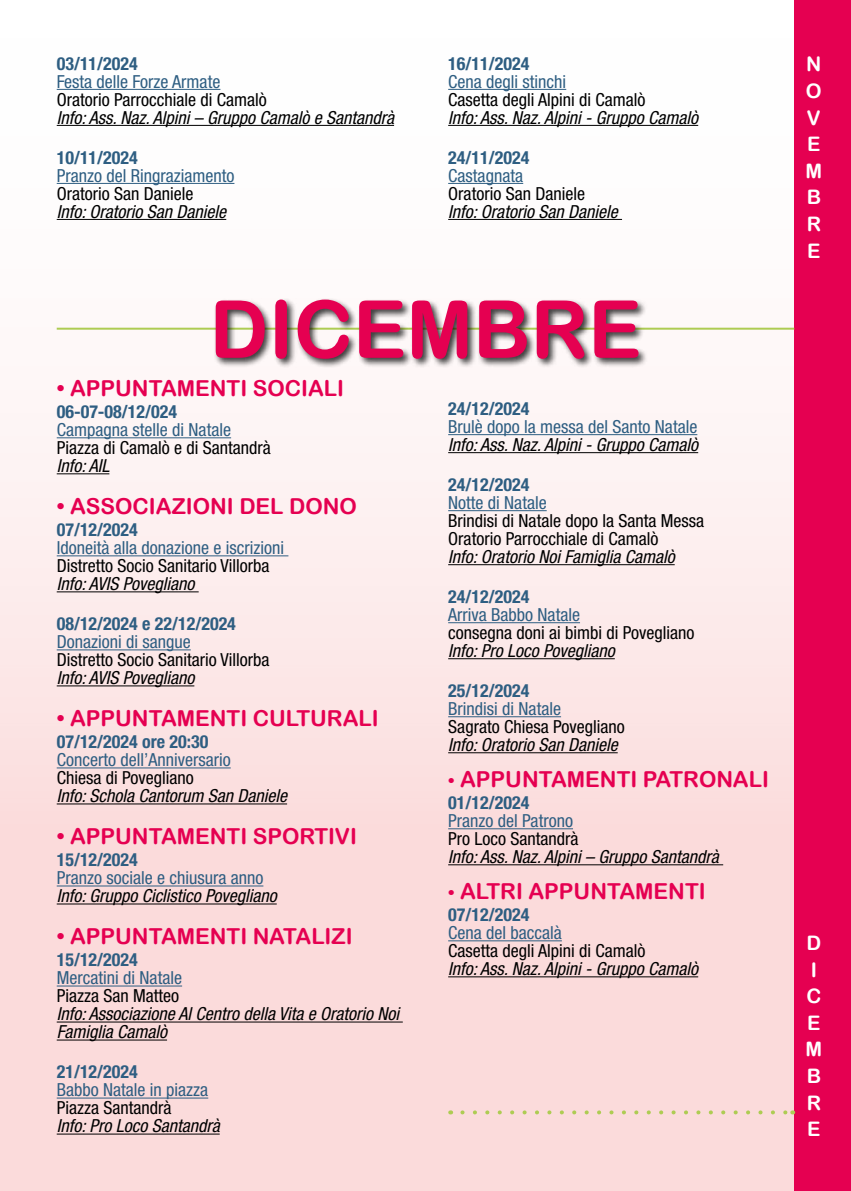
<style>
.page{position:relative;width:851px;height:1191px;background:#fff}
.page>*{position:absolute;margin:0;border:0;box-sizing:border-box;transform-origin:0 0}
.t1{font:80px "Arial Rounded MT Bold";color:#e50051}
.t2{font:22px "Arial Rounded MT Bold";color:#e50051}
.t3{font:20px/26.6px "Arial Rounded MT Bold";color:#fff;text-align:justify}
.t4{font:italic condensed 18px/18px "Helvetica Neue LT Std";color:#000}
.t5{font:condensed 18px/18px "Helvetica Neue LT Std";color:#000}
.t6{font:condensed 18px "Helvetica Neue LT Std";color:#2e5e82}
.t7{font:700 condensed 18px "Helvetica Neue LT Std";color:#2e5e82}
.s1{font-size:18px}
</style>
<div class="page">
<div style="left:0;top:0;width:850px;height:1191px;background:linear-gradient(to bottom,#fff,#f9d3d3)"></div>
<div style="left:794px;top:0;width:56px;height:1191px;background:#e50051"></div>
<hr style="left:57px;top:437px;width:174px;height:1px;background:#2e5e82">
<hr style="left:57px;top:473px;width:52px;height:1px;background:#000">
<hr style="left:57px;top:555px;width:231px;height:1px;background:#2e5e82">
<hr style="left:57px;top:591px;width:142px;height:1px;background:#000">
<hr style="left:57px;top:649px;width:134px;height:1px;background:#2e5e82">
<hr style="left:57px;top:685px;width:137px;height:1px;background:#000">
<hr style="left:57px;top:767px;width:174px;height:1px;background:#2e5e82">
<hr style="left:57px;top:803px;width:230px;height:1px;background:#000">
<hr style="left:57px;top:885px;width:206px;height:1px;background:#2e5e82">
<hr style="left:57px;top:903px;width:220px;height:1px;background:#000">
<hr style="left:57px;top:985px;width:125px;height:1px;background:#2e5e82">
<hr style="left:57px;top:1021px;width:346px;height:1px;background:#000">
<hr style="left:57px;top:1039px;width:110px;height:1px;background:#000">
<hr style="left:57px;top:1097px;width:151px;height:1px;background:#2e5e82">
<hr style="left:57px;top:1133px;width:163px;height:1px;background:#000">
<hr style="left:448px;top:434px;width:249px;height:1px;background:#2e5e82">
<hr style="left:448px;top:452px;width:250px;height:1px;background:#000">
<hr style="left:448px;top:510px;width:98px;height:1px;background:#2e5e82">
<hr style="left:448px;top:564px;width:226px;height:1px;background:#000">
<hr style="left:448px;top:622px;width:132px;height:1px;background:#2e5e82">
<hr style="left:448px;top:658px;width:166px;height:1px;background:#000">
<hr style="left:448px;top:716px;width:113px;height:1px;background:#2e5e82">
<hr style="left:448px;top:752px;width:169px;height:1px;background:#000">
<hr style="left:448px;top:828px;width:125px;height:1px;background:#2e5e82">
<hr style="left:448px;top:864px;width:275px;height:1px;background:#000">
<hr style="left:448px;top:940px;width:113px;height:1px;background:#2e5e82">
<hr style="left:448px;top:976px;width:250px;height:1px;background:#000">
<hr style="left:57px;top:328px;width:737px;height:2px;background:#aecc53">
<div style="left:213px;top:297px;width:435px;height:71px;background:#000;opacity:.75"></div>
<hr style="left:57px;top:89px;width:163px;height:1px;background:#2e5e82">
<hr style="left:57px;top:125px;width:337px;height:1px;background:#000">
<hr style="left:57px;top:183px;width:177px;height:1px;background:#2e5e82">
<hr style="left:57px;top:219px;width:169px;height:1px;background:#000">
<hr style="left:448px;top:89px;width:118px;height:1px;background:#2e5e82">
<hr style="left:448px;top:125px;width:250px;height:1px;background:#000">
<hr style="left:448px;top:183px;width:75px;height:1px;background:#2e5e82">
<hr style="left:448px;top:219px;width:174px;height:1px;background:#000">
<svg style="left:462px;top:1110px;width:324px;height:4px"></svg>
<p class="t7" style="left:57px;top:52px;width:83px">03/11/2024</p>
<p class="t6" style="left:57px;top:71px;width:165px">Festa delle Forze Armate</p>
<p class="t5" style="left:57px;top:90px;width:212px">Oratorio Parrocchiale di Camalò</p>
<p class="t4" style="left:57px;top:109px;width:339px">Info: Ass. Naz. Alpini – Gruppo Camalò e Santandrà</p>
<p class="t7" style="left:57px;top:146px;width:83px">10/11/2024</p>
<p class="t6" style="left:57px;top:165px;width:179px">Pranzo del Ringraziamento</p>
<p class="t5" style="left:57px;top:184px;width:138px">Oratorio San Daniele</p>
<p class="t4" style="left:57px;top:203px;width:171px">Info: Oratorio San Daniele</p>
<p class="t7" style="left:448px;top:52px;width:83px">16/11/2024</p>
<p class="t6" style="left:448px;top:71px;width:119px">Cena degli stinchi</p>
<p class="t5" style="left:448px;top:90px;width:199px">Casetta degli Alpini di Camalò</p>
<p class="t4" style="left:448px;top:109px;width:251px">Info: Ass. Naz. Alpini - Gruppo Camalò</p>
<p class="t7" style="left:448px;top:146px;width:83px">24/11/2024</p>
<p class="t6" style="left:448px;top:165px;width:76px">Castagnata</p>
<p class="t5" style="left:448px;top:184px;width:138px">Oratorio San Daniele</p>
<p class="t4" style="left:448px;top:203px;width:171px">Info: Oratorio San Daniele</p>
<h1 class="t1" style="left:209px;top:282px;width:433px">DICEMBRE</h1>
<p class="t2" style="left:57px;top:375px;width:289px">• APPUNTAMENTI SOCIALI</p>
<p class="t7" style="left:57px;top:401px;width:122px">06-07-08/12/024</p>
<p class="t6" style="left:57px;top:419px;width:176px">Campagna stelle di Natale</p>
<p class="t5" style="left:57px;top:438px;width:215px">Piazza di Camalò e di Santandrà</p>
<p class="t4" style="left:57px;top:457px;width:54px">Info: AIL</p>
<p class="t2" style="left:57px;top:493px;width:302px">• ASSOCIAZIONI DEL DONO</p>
<p class="t7" style="left:57px;top:519px;width:83px">07/12/2024</p>
<p class="t6" style="left:57px;top:537px;width:229px">Idoneità alla donazione e iscrizioni</p>
<p class="t5" style="left:57px;top:556px;width:214px">Distretto Socio Sanitario Villorba</p>
<p class="t4" style="left:57px;top:575px;width:139px">Info: AVIS Povegliano</p>
<p class="t7" style="left:57px;top:613px;width:181px">08/12/2024 e 22/12/2024</p>
<p class="t6" style="left:57px;top:631px;width:135px">Donazioni di sangue</p>
<p class="t5" style="left:57px;top:650px;width:214px">Distretto Socio Sanitario Villorba</p>
<p class="t4" style="left:57px;top:669px;width:139px">Info: AVIS Povegliano</p>
<p class="t2" style="left:57px;top:705px;width:323px">• APPUNTAMENTI CULTURALI</p>
<p class="t7" style="left:57px;top:731px;width:153px">07/12/2024 ore 20:30</p>
<p class="t6" style="left:57px;top:749px;width:175px">Concerto dell’Anniversario</p>
<p class="t5" style="left:57px;top:768px;width:138px">Chiesa di Povegliano</p>
<p class="t4" style="left:57px;top:787px;width:232px">Info: Schola Cantorum San Daniele</p>
<p class="t2" style="left:57px;top:823px;width:302px">• APPUNTAMENTI SPORTIVI</p>
<p class="t7" style="left:57px;top:849px;width:83px">15/12/2024</p>
<p class="t6" style="left:57px;top:867px;width:208px">Pranzo sociale e chiusura anno</p>
<p class="t4" style="left:57px;top:887px;width:221px">Info: Gruppo Ciclistico Povegliano</p>
<p class="t2" style="left:57px;top:923px;width:297px">• APPUNTAMENTI NATALIZI</p>
<p class="t7" style="left:57px;top:949px;width:83px">15/12/2024</p>
<p class="t6" style="left:57px;top:967px;width:127px">Mercatini di Natale</p>
<p class="t5" style="left:57px;top:986px;width:124px">Piazza San Matteo</p>
<p class="t4" style="left:57px;top:1005px;width:344px">Info: Associazione Al Centro della Vita e Oratorio Noi<br>Famiglia Camalò</p>
<p class="t7" style="left:57px;top:1061px;width:83px">21/12/2024</p>
<p class="t6" style="left:57px;top:1079px;width:153px">Babbo Natale in piazza</p>
<p class="t5" style="left:57px;top:1098px;width:116px">Piazza Santandrà</p>
<p class="t4" style="left:57px;top:1117px;width:164px">Info: Pro Loco Santandrà</p>
<p class="t7" style="left:448px;top:397px;width:83px">24/12/2024</p>
<p class="t6" style="left:448px;top:416px;width:251px">Brulè dopo la messa del Santo Natale</p>
<p class="t4" style="left:448px;top:436px;width:251px">Info: Ass. Naz. Alpini - Gruppo Camalò</p>
<p class="t7" style="left:448px;top:473px;width:83px">24/12/2024</p>
<p class="t6" style="left:448px;top:492px;width:100px">Notte di Natale</p>
<p class="t5" style="left:448px;top:511px;width:257px">Brindisi di Natale dopo la Santa Messa<br>Oratorio Parrocchiale di Camalò</p>
<p class="t4" style="left:448px;top:548px;width:228px">Info: Oratorio Noi Famiglia Camalò</p>
<p class="t7" style="left:448px;top:585px;width:83px">24/12/2024</p>
<p class="t6" style="left:448px;top:604px;width:133px">Arriva Babbo Natale</p>
<p class="t5" style="left:448px;top:623px;width:248px">consegna doni ai bimbi di Povegliano</p>
<p class="t4" style="left:448px;top:642px;width:168px">Info: Pro Loco Povegliano</p>
<p class="t7" style="left:448px;top:679px;width:83px">25/12/2024</p>
<p class="t6" style="left:448px;top:698px;width:114px">Brindisi di Natale</p>
<p class="t5" style="left:448px;top:717px;width:178px">Sagrato Chiesa Povegliano</p>
<p class="t4" style="left:448px;top:736px;width:171px">Info: Oratorio San Daniele</p>
<p class="t2" style="left:448px;top:766px;width:322px"><span class="s1">•</span> APPUNTAMENTI PATRONALI</p>
<p class="t7" style="left:448px;top:791px;width:83px">01/12/2024</p>
<p class="t6" style="left:448px;top:810px;width:126px">Pranzo del Patrono</p>
<p class="t5" style="left:448px;top:829px;width:132px">Pro Loco Santandrà</p>
<p class="t4" style="left:448px;top:848px;width:272px">Info: Ass. Naz. Alpini – Gruppo Santandrà</p>
<p class="t2" style="left:448px;top:878px;width:259px"><span class="s1">•</span> ALTRI APPUNTAMENTI</p>
<p class="t7" style="left:448px;top:903px;width:83px">07/12/2024</p>
<p class="t6" style="left:448px;top:922px;width:115px">Cena del baccalà</p>
<p class="t5" style="left:448px;top:941px;width:199px">Casetta degli Alpini di Camalò</p>
<p class="t4" style="left:448px;top:960px;width:251px">Info: Ass. Naz. Alpini - Gruppo Camalò</p>
<p class="t3" style="left:805px;top:51px;width:18px">N O V E M B R E</p>
<p class="t3" style="left:805px;top:929px;width:18px;text-align:left">D<br>I<br>C<br>E<br>M<br>B<br>R<br>E</p>
</div>
